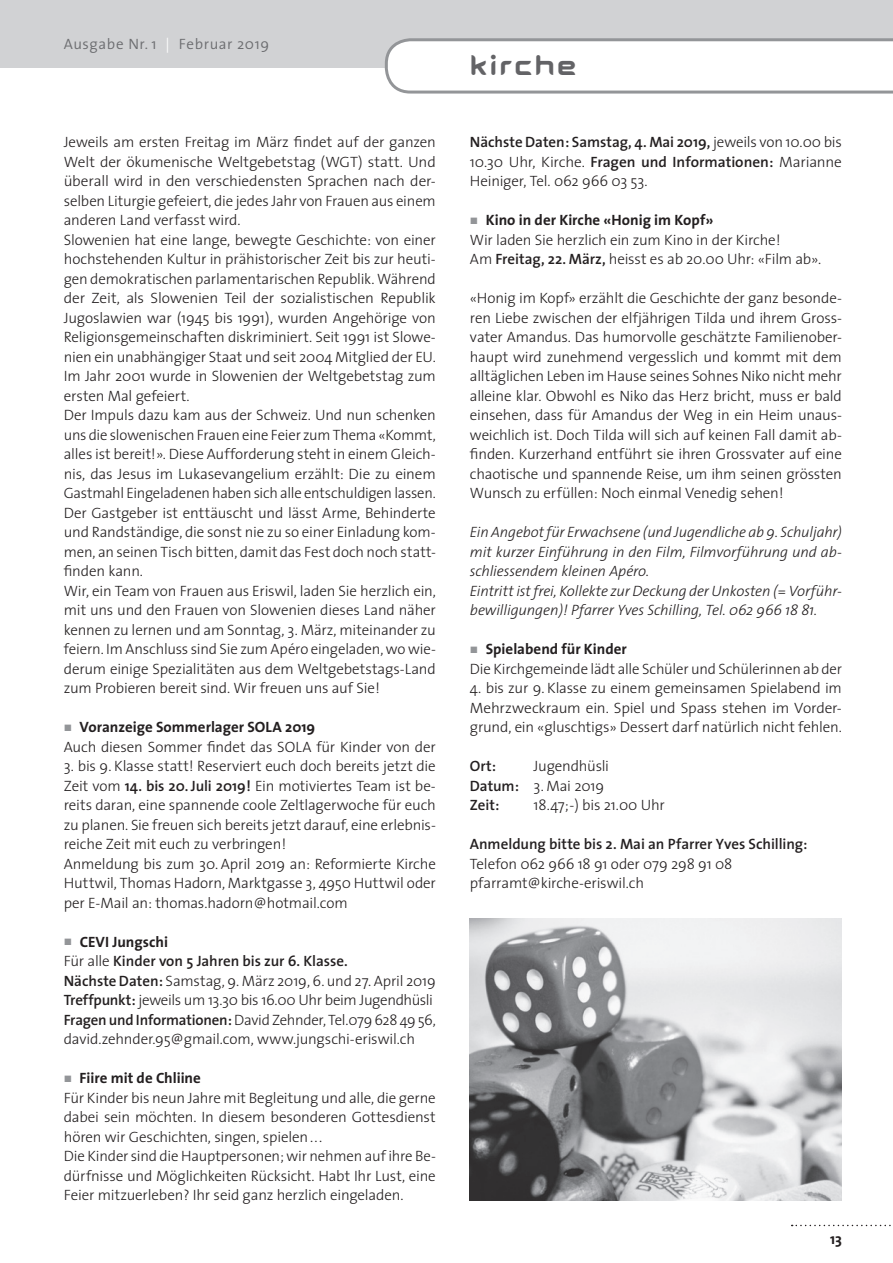
<style>
.page{position:relative;width:893px;height:1263px;background:#fff}
.page>*{position:absolute;margin:0;border:0;box-sizing:border-box;transform-origin:0 0}
.t1{font:30px "Aura";letter-spacing:.08em;color:#636366}
.t2{font:300 15px/19.5px "The Sans";letter-spacing:-.01em;color:#231f20}
.t3{font:italic 300 15px/19.5px "The Sans";letter-spacing:-.01em;color:#231f20}
.t4{font:700 15px "The Sans";color:#231f20}
.t5{font:600 15px "The Sans";letter-spacing:-.005em;color:#231f20}
.t6{font:300 15px "The Sans";letter-spacing:.04em;color:#6c6d70}
.s1{color:#fff}
.s2{font-weight:600}
.s3{font-weight:700}
</style>
<div class="page">
<div style="left:0;top:0;width:893px;height:68px;background:#d1d2d4"></div>
<svg style="left:385px;top:38px;width:508px;height:56px"></svg>
<svg style="left:792px;top:1225px;width:99px;height:1px"></svg>
<img style="left:470px;top:918px;width:372px;height:282px">
<p class="t6" style="left:64px;top:32px;width:207px">Ausgabe Nr. 1 <span class="s1">|</span> Februar 2019</p>
<p class="t2" style="left:64px;top:132px;width:374px">Jeweils am ersten Freitag im März findet auf der ganzen Welt der ökumenische Weltgebetstag (WGT) statt. Und überall wird in den verschiedensten Sprachen nach der&shy;selben Liturgie gefeiert, die jedes Jahr von Frauen aus einem anderen Land verfasst wird.<br>Slowenien hat eine lange, bewegte Geschichte: von einer hochstehenden Kultur in prähistorischer Zeit bis zur heuti&shy;gen demokratischen parlamentarischen Republik. Während der Zeit, als Slowenien Teil der sozialistischen Republik Jugoslawien war (1945 bis 1991), wurden Angehörige von Religionsgemeinschaften diskriminiert. Seit 1991 ist Slowe&shy;nien ein unabhängiger Staat und seit 2004 Mitglied der EU.<br>Im Jahr 2001 wurde in Slowenien der Weltgebetstag zum ersten Mal gefeiert.<br>Der Impuls dazu kam aus der Schweiz. Und nun schenken uns die slowenischen Frauen eine Feier zum Thema «Kommt, alles ist bereit!». Diese Aufforderung steht in einem Gleich&shy;nis, das Jesus im Lukasevangelium erzählt: Die zu einem Gastmahl Eingeladenen haben sich alle entschuldigen -lassen.<br>Der Gastgeber ist enttäuscht und lässt Arme, Behinderte und Randständige, die sonst nie zu so einer Einladung kom&shy;men, an seinen Tisch bitten, damit das Fest doch noch statt&shy;finden kann.<br>Wir, ein Team von Frauen aus Eriswil, laden Sie herzlich ein, mit uns und den Frauen von Slowenien dieses Land näher kennen zu lernen und am Sonntag, 3. März, miteinander zu feiern. Im Anschluss sind Sie zum Apéro eingeladen, wo wie&shy;derum einige Spezialitäten aus dem Weltgebetstags-Land zum Probieren bereit sind. Wir freuen uns auf Sie!</p>
<p class="t4" style="left:80px;top:714px;width:237px">Voranzeige Sommerlager SOLA 2019</p>
<p class="t2" style="left:64px;top:736px;width:374px">Auch diesen Sommer findet das SOLA für Kinder von der</p>
<p class="t2" style="left:64px;top:756px;width:374px">3. bis 9. Klasse statt! Reserviert euch doch bereits jetzt die Zeit vom <span class="s2">14. bis 20. Juli 2019!</span> Ein motiviertes Team ist be&shy;reits daran, eine spannende coole Zeltlagerwoche für euch zu planen. Sie freuen sich bereits jetzt darauf, eine erlebnis&shy;reiche Zeit mit euch zu verbringen!<br>Anmeldung bis zum 30. April 2019 an: Reformierte Kirche Huttwil, Thomas Hadorn, Marktgasse 3, 4950 Huttwil oder per E-Mail an: thomas.hadorn@hotmail.com</p>
<p class="t2" style="left:64px;top:931px;width:374px;text-indent:16px"><span class="s3">CEVI Jungschi<br></span>Für alle <span class="s2">Kinder von 5 Jahren bis zur 6. Klasse.<br>Nächste Daten:</span> Samstag, 9. März 2019, 6. und 27. April 2019<br><span class="s2">Treffpunkt:</span> jeweils um 13.30 bis 16.00 Uhr beim Jugendhüsli <span class="s2">Fragen und Informationen:</span> David Zehnder, Tel.079 628 49 56, david.zehnder.95@gmail.com, www.jungschi-eriswil.ch</p>
<p class="t4" style="left:80px;top:1065px;width:123px">Fiire mit de Chliine</p>
<p class="t2" style="left:64px;top:1087px;width:374px">Für Kinder bis neun Jahre mit Begleitung und alle, die -gerne dabei sein möchten. In diesem besonderen Gottesdienst hören wir Geschichten, singen, spielen...<br>Die Kinder sind die Hauptpersonen; wir nehmen auf ihre Be&shy;dürfnisse und Möglichkeiten Rücksicht. Habt Ihr Lust, eine Feier mitzuerleben? Ihr seid ganz herzlich eingeladen.</p>
<h1 class="t1" style="left:470px;top:54px;width:108px">kirche</h1>
<p class="t2" style="left:470px;top:132px;width:374px;text-align:justify"><span class="s2">Nächste Daten: Samstag, 4. Mai 2019,</span> jeweils von 10.00 bis 10.30 Uhr, Kirche. <span class="s2">Fragen und Informationen:</span> Marianne Heiniger, Tel. 062 966 03 53.</p>
<p class="t4" style="left:486px;top:207px;width:229px">Kino in der Kirche «Honig im Kopf»</p>
<p class="t2" style="left:470px;top:229px;width:353px">Wir laden Sie herzlich ein zum Kino in der Kirche!<br>Am <span class="s2">Freitag, 22. März,</span> heisst es ab 20.00 Uhr: «Film ab».</p>
<p class="t2" style="left:470px;top:288px;width:374px;text-align:justify">«Honig im Kopf» erzählt die Geschichte der ganz besonde&shy;ren Liebe zwischen der elfjährigen Tilda und ihrem Gross&shy;vater Amandus. Das humorvolle geschätzte Familienober&shy;haupt wird zunehmend vergesslich und kommt mit dem alltäglichen Leben im Hause seines Sohnes Niko nicht mehr alleine klar. Obwohl es Niko das Herz bricht, muss er bald einsehen, dass für Amandus der Weg in ein Heim unaus&shy;weichlich ist. Doch Tilda will sich auf keinen Fall damit ab&shy;finden. Kurzerhand entführt sie ihren Grossvater auf eine chaotische und spannende Reise, um ihm seinen grössten Wunsch zu erfüllen: Noch einmal Venedig sehen!</p>
<p class="t3" style="left:470px;top:522px;width:374px">Ein Angebot für Erwachsene (und Jugendliche ab 9. Schuljahr) mit kurzer Einführung in den Film, Filmvorführung und ab&shy;schliessendem kleinen Apéro.<br>Eintritt ist frei, Kollekte zur Deckung der Unkosten (= Vorführ&shy;bewilligungen)! Pfarrer Yves Schilling, Tel. 062 966 18 81.</p>
<p class="t4" style="left:486px;top:636px;width:143px">Spielabend für Kinder</p>
<p class="t2" style="left:470px;top:658px;width:374px">Die Kirchgemeinde lädt alle Schüler und Schülerinnen ab der</p>
<p class="t2" style="left:470px;top:678px;width:374px;text-align:justify">4. bis zur 9. Klasse zu einem gemeinsamen Spielabend im Mehrzweckraum ein. Spiel und Spass stehen im Vorder&shy;grund, ein «gluschtigs» Dessert darf natürlich nicht fehlen.</p>
<p class="t5" style="left:470px;top:753px;width:28px">Ort:</p>
<p class="t2" style="left:470px;top:756px;width:141px;text-indent:64px">Jugendhüsli<br><span class="s2">Datum:</span> 3. Mai 2019<br><span class="s2">Zeit:</span></p>
<p class="t2" style="left:534px;top:795px;width:133px">18.47;-) bis 21.00 Uhr</p>
<p class="t5" style="left:470px;top:831px;width:339px">Anmeldung bitte bis 2. Mai an Pfarrer Yves Schilling:</p>
<p class="t2" style="left:470px;top:853px;width:264px">Telefon 062 966 18 91 oder 079 298 91 08 pfarramt@kirche-eriswil.ch</p>
<p class="t4" style="left:830px;top:1226px;width:13px">13</p>
</div>
